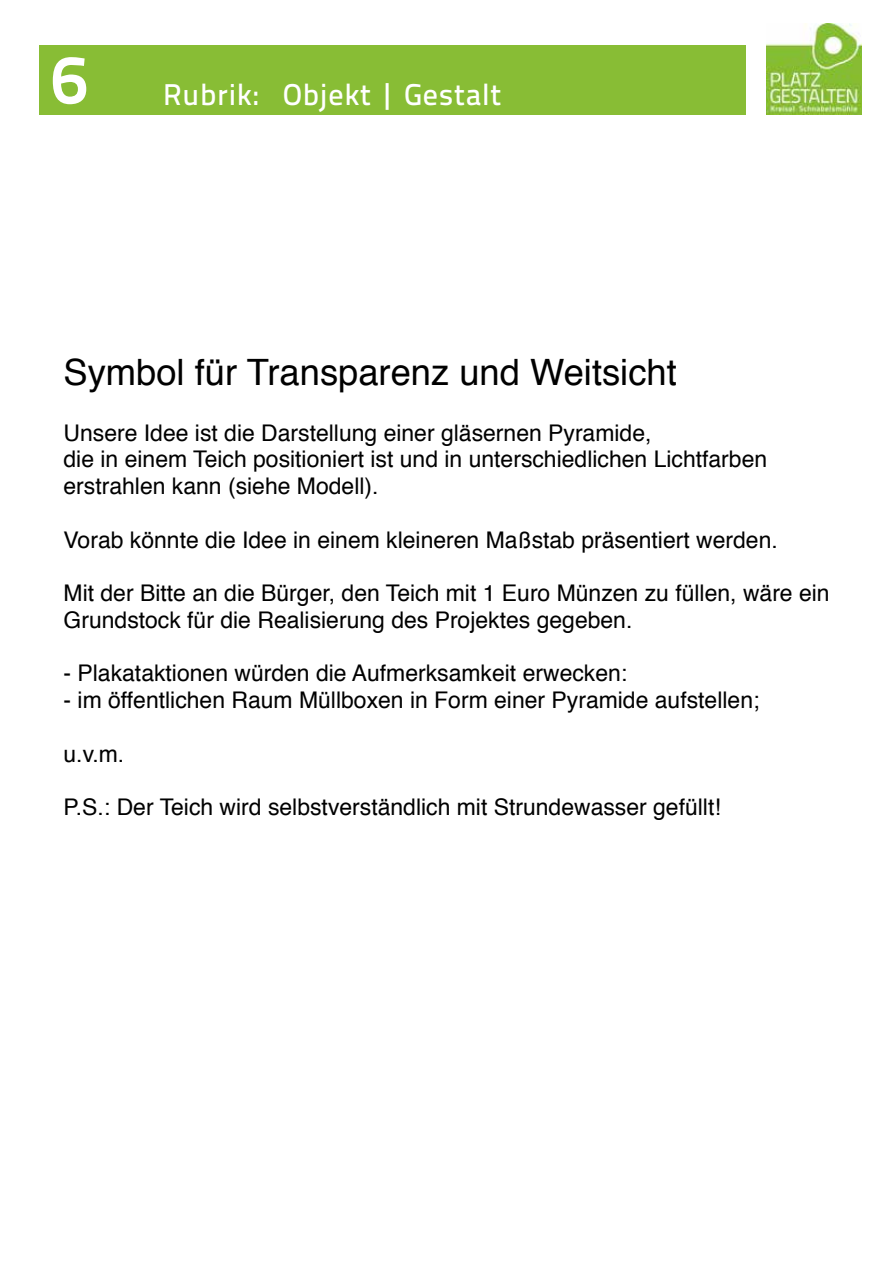
<style>
.page{position:relative;width:893px;height:1263px;background:#fff}
.page>*{position:absolute;margin:0;border:0;box-sizing:border-box;transform-origin:0 0}
.t1{font:69px "Titillium Text 22 L 800 wt";color:#fff}
.t2{font:36.3px "Helvetica";color:#000}
.t3{font:30px "Titillium Text 22 L 600 wt";letter-spacing:.025em;color:#fff}
.t4{font:22.95px/26.8px "Helvetica";color:#000}
</style>
<div class="page">
<img style="left:766px;top:23px;width:96px;height:92px">
<div style="left:39px;top:45px;width:707px;height:70px;background:#88bd35"></div>
<h1 class="t1" style="left:51px;top:26px;width:38px">6</h1>
<h3 class="t3" style="left:163px;top:71px;width:340px">Rubrik: Objekt | Gestalt</h3>
<h2 class="t2" style="left:64px;top:344px;width:615px">Symbol für Transparenz und Weitsicht</h2>
<p class="t4" style="left:64px;top:420px;width:705px">Unsere Idee ist die Darstellung einer gläsernen Pyramide,<br>die in einem Teich positioniert ist und in unterschiedlichen Lichtfarben erstrahlen kann (siehe Modell).</p>
<p class="t4" style="left:64px;top:527px;width:716px">Vorab könnte die Idee in einem kleineren Maßstab präsentiert werden.</p>
<p class="t4" style="left:64px;top:580px;width:768px">Mit der Bitte an die Bürger, den Teich mit 1 Euro Münzen zu füllen, wäre ein<br>Grundstock für die Realisierung des Projektes gegeben.</p>
<p class="t4" style="left:64px;top:661px;width:565px">- Plakataktionen würden die Aufmerksamkeit erwecken:</p>
<p class="t4" style="left:64px;top:687px;width:697px">- im öffentlichen Raum Müllboxen in Form einer Pyramide aufstellen;</p>
<p class="t4" style="left:64px;top:741px;width:62px">u.v.m.</p>
<p class="t4" style="left:64px;top:794px;width:659px">P.S.: Der Teich wird selbstverständlich mit Strundewasser gefüllt!</p>
</div>
